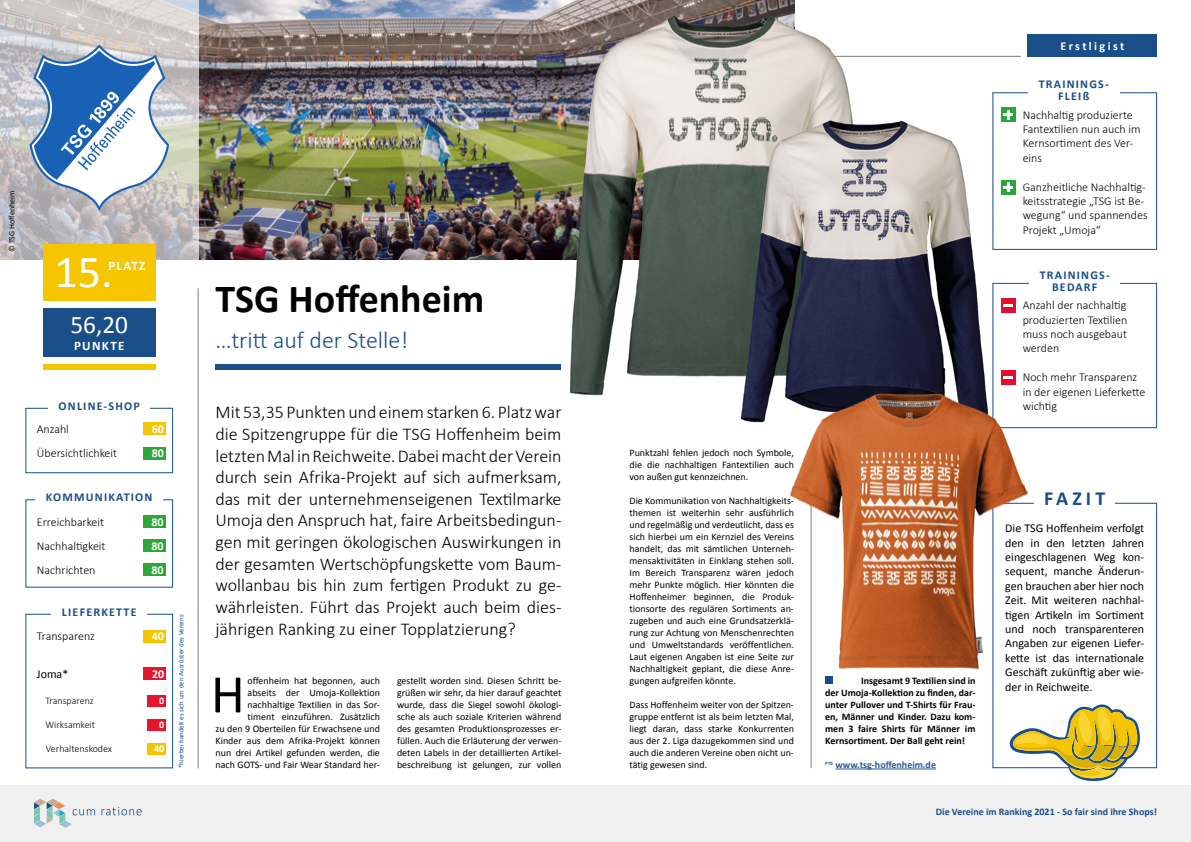
<style>
.page{position:relative;width:1191px;height:842px;background:#fff}
.page>*{position:absolute;margin:0;border:0;box-sizing:border-box;transform-origin:0 0}
.t1{font:54.7px "Calibri";color:#000}
.t2{font:46px "Calibri";color:#fff}
.t3{font:700 40px "Calibri";color:#000}
.t4{font:25.3px "Calibri";color:#fff}
.t5{font:300 24px "Calibri";color:#1a4e89}
.t6{font:700 20px "Calibri";letter-spacing:.2em;color:#1a4e89}
.t7{font:300 18px/21.6px "Calibri";color:#000;text-align:justify}
.t8{font:700 13px "Calibri";letter-spacing:.1em;color:#fff}
.t9{font:300 12px/14.4px "Calibri";color:#000}
.t10{font:12px/14.4px "Calibri";color:#000;text-align:justify}
.t11{font:700 12px/12px "Calibri";letter-spacing:.1em;color:#1a4e89;text-align:center}
.t12{font:700 12px/24px "Calibri";letter-spacing:.19em;color:#fff}
.t13{font:10px/12px "Calibri";color:#000;text-align:justify}
.t14{font:700 10px/12px "Calibri";color:#000;text-align:justify}
.t15{font:700 10px "Calibri";color:#1a4e89}
.t16{font:300 10px "Calibri";color:#000}
.t17{font:700 10px "Calibri";color:#275b9b}
.t18{font:700 10px "Calibri";color:#fff}
.t19{font:8px "Calibri";color:#020203}
.t20{font:7px "Calibri";color:#1a4e89}
.s1{font-weight:400;color:#194e8a}
</style>
<div class="page">
<div style="left:0;top:785px;width:595px;height:57px;background:#f0f0f0"></div>
<svg style="left:34px;top:798px;width:61px;height:30px"></svg>
<svg style="left:101px;top:807px;width:41px;height:8px"></svg>
<div style="left:595px;top:785px;width:596px;height:57px;background:#f0f0f0"></div>
<img style="left:198px;top:0;width:356px;height:260px">
<div style="left:215px;top:365px;width:346px;height:5px;background:#1a4e88"></div>
<hr style="left:198px;top:288px;width:1px;height:480px;background:#7e7f71">
<svg style="left:0;top:0;width:198px;height:260px;background:#c8c5c4"></svg>
<svg style="left:30px;top:45px;width:139px;height:166px"></svg>
<div style="left:43px;top:309px;width:112px;height:48px;background:#1a4e88"></div>
<div style="left:43px;top:365px;width:112px;height:5px;background:#f5c600"></div>
<div style="left:26px;top:408px;width:147px;height:65px;border:1px solid #1a4e89"></div>
<div style="left:48px;top:392px;width:102px;height:27px;background:#fff"></div>
<div style="left:143px;top:422px;width:23px;height:13px;background:#f5c500"></div>
<div style="left:143px;top:447px;width:23px;height:12px;background:#2da739"></div>
<div style="left:143px;top:515px;width:23px;height:13px;background:#2da739"></div>
<div style="left:143px;top:563px;width:23px;height:13px;background:#2da739"></div>
<div style="left:143px;top:539px;width:23px;height:13px;background:#2da739"></div>
<div style="left:143px;top:630px;width:23px;height:13px;background:#f5c500"></div>
<div style="left:26px;top:614px;width:147px;height:154px;border:1px solid #1a4e89"></div>
<div style="left:52px;top:598px;width:95px;height:26px;background:#fff"></div>
<div style="left:143px;top:667px;width:23px;height:13px;background:#e3152f"></div>
<div style="left:147px;top:695px;width:19px;height:12px;background:#e3152f"></div>
<div style="left:147px;top:719px;width:19px;height:12px;background:#e3152f"></div>
<div style="left:147px;top:743px;width:19px;height:12px;background:#f5c500"></div>
<hr style="left:802px;top:56px;width:218px;height:1px;background:#7e7f71">
<hr style="left:835px;top:768px;width:101px;height:1px;background:#275b9b">
<hr style="left:810px;top:449px;width:1px;height:319px;background:#7e7f71">
<div style="left:992px;top:283px;width:165px;height:145px;border:1px solid #1a4e89"></div>
<div style="left:1029px;top:267px;width:90px;height:27px;background:#fff"></div>
<div style="left:1001px;top:298px;width:14px;height:14px;background:#e40d2d"></div>
<svg style="left:1003px;top:304px;width:10px;height:3px"></svg>
<div style="left:992px;top:92px;width:165px;height:158px;border:1px solid #1a4e89"></div>
<div style="left:1027px;top:76px;width:92px;height:27px;background:#fff"></div>
<div style="left:1001px;top:108px;width:14px;height:14px;background:#27a737"></div>
<svg style="left:1003px;top:110px;width:10px;height:10px"></svg>
<div style="left:1001px;top:180px;width:14px;height:14px;background:#27a737"></div>
<svg style="left:1003px;top:182px;width:10px;height:10px"></svg>
<img style="left:554px;top:0;width:335px;height:396px">
<img style="left:727px;top:65px;width:274px;height:358px">
<img style="left:777px;top:333px;width:263px;height:395px">
<div style="left:43px;top:244px;width:112px;height:57px;background:#f5c600"></div>
<div style="left:1027px;top:34px;width:130px;height:23px;background:#1a4e88"></div>
<svg style="left:1009px;top:704px;width:131px;height:77px"></svg>
<p class="t19" style="left:7px;top:252px;width:63px;rotate:-90deg">© TSG Hoffenheim</p>
<h2 class="t2" style="left:55px;top:243px;width:60px">15.</h2>
<h3 class="t8" style="left:108px;top:258px;width:39px">PLATZ</h3>
<h3 class="t4" style="left:70px;top:308px;width:59px">56,20</h3>
<h3 class="t8" style="left:74px;top:338px;width:52px">PUNKTE</h3>
<p class="t11" style="left:59px;top:399px;width:83px">ONLINE-SHOP</p>
<p class="t9" style="left:37px;top:416px;width:82px;line-height:24px">Anzahl<br>Übersichtlichkeit</p>
<p class="t12" style="left:152px;top:416px;width:14px">60<br>80</p>
<p class="t11" style="left:46px;top:491px;width:108px">KOMMUNIKATION</p>
<p class="t9" style="left:37px;top:509px;width:70px;line-height:24px;text-align:justify">Erreichbarkeit Nachhaltigkeit Nachrichten</p>
<p class="t12" style="left:151px;top:509px;width:14px;text-align:justify">80<br>80<br>80</p>
<p class="t11" style="left:62px;top:605px;width:76px">LIEFERKETTE</p>
<p class="t9" style="left:37px;top:628px;width:60px">Transparenz</p>
<p class="t12" style="left:152px;top:624px;width:14px">40</p>
<p class="t10" style="left:37px;top:667px;width:33px">Joma*</p>
<p class="t16" style="left:45px;top:695px;width:50px">Transparenz</p>
<p class="t16" style="left:45px;top:719px;width:51px">Wirksamkeit</p>
<p class="t16" style="left:46px;top:743px;width:68px">Verhaltenskodex</p>
<p class="t12" style="left:152px;top:661px;width:14px">20</p>
<p class="t18" style="left:159px;top:695px;width:7px">0</p>
<p class="t18" style="left:159px;top:719px;width:7px">0</p>
<p class="t18" style="left:154px;top:743px;width:12px">40</p>
<p class="t20" style="left:177px;top:768px;width:155px;rotate:-90deg">*hierbei handelt es sich um den Ausrüster des Vereins</p>
<h3 class="t3" style="left:215px;top:273px;width:270px">TSG Hoffenheim</h3>
<h3 class="t5" style="left:215px;top:325px;width:194px">…tritt auf der Stelle!</h3>
<p class="t7" style="left:215px;top:401px;width:347px">Mit 53,35 Punkten und einem starken 6. Platz war die Spitzengruppe für die TSG Hoffenheim beim letzten Mal in Reichweite. Dabei macht der Verein durch sein Afrika-Projekt auf sich aufmerksam, das mit der unternehmenseigenen Textilmarke Umoja den Anspruch hat, faire Arbeitsbedingun&shy;gen mit geringen ökologischen Auswirkungen in der gesamten Wertschöpfungskette vom Baum&shy;wollanbau bis hin zum fertigen Produkt zu ge&shy;währleisten. Führt das Projekt auch beim dies&shy;jährigen Ranking zu einer Topplatzierung?</p>
<p class="t13" style="left:215px;top:675px;width:166px;text-align:right">offenheim hat begonnen, auch<br>abseits der Umoja-Kollektion nachhaltige Textilien in das Sor-<br>timent einzuführen. Zusätzlich<br>zu den 9 Oberteilen für Erwachsene und Kinder aus dem Afrika-Projekt können nun drei Artikel gefunden werden, die nach GOTS- und Fair Wear Standard her-</p>
<p class="t13" style="left:397px;top:675px;width:166px">gestellt worden sind. Diesen Schritt be&shy;grüßen wir sehr, da hier darauf geachtet wurde, dass die Siegel sowohl ökologi&shy;sche als auch soziale Kriterien während des gesamten Produktionsprozesses er&shy;füllen. Auch die Erläuterung der verwen&shy;deten Labels in der detaillierten Artikel&shy;beschreibung ist gelungen, zur vollen</p>
<h1 class="t1" style="left:211px;top:660px;width:36px">H</h1>
<p class="t13" style="left:629px;top:447px;width:166px">Punktzahl fehlen jedoch noch Symbole, die die nachhaltigen Fantextilien auch von außen gut kennzeichnen.</p>
<p class="t13" style="left:629px;top:495px;width:166px">Die Kommunikation von Nachhaltigkeits&shy;themen ist weiterhin sehr ausführlich und regelmäßig und verdeutlicht, dass es sich hierbei um ein Kernziel des Vereins handelt, das mit sämtlichen Unterneh&shy;mensaktivitäten in Einklang stehen soll.<br>Im Bereich Transparenz wären jedoch mehr Punkte möglich. Hier könnten die Hoffenheimer beginnen, die Produk&shy;tionsorte des regulären Sortiments an&shy;zugeben und auch eine Grundsatzerklä&shy;rung zur Achtung von Menschenrechten und Umweltstandards veröffentlichen.<br>Laut eigenen Angaben ist eine Seite zur Nachhaltigkeit geplant, die diese Anre&shy;gungen aufgreifen könnte.</p>
<p class="t13" style="left:629px;top:699px;width:166px">Dass Hoffenheim weiter von der Spitzen&shy;gruppe entfernt ist als beim letzten Mal, liegt daran, dass starke Konkurrenten aus der 2. Liga dazugekommen sind und auch die anderen Vereine oben nicht un&shy;tätig gewesen sind.</p>
<p class="t12" style="left:1060px;top:33px;width:65px">Erstligist</p>
<p class="t11" style="left:1038px;top:78px;width:71px">TRAININGS-<br>FLEIß</p>
<p class="t9" style="left:1022px;top:107px;width:119px">Nachhaltig produzierte<br>Fantextilien nun auch im<br>Kernsortiment des Ver&shy;eins</p>
<p class="t9" style="left:1022px;top:179px;width:126px">Ganzheitliche Nachhaltig&shy;keitsstrategie „TSG ist Be&shy;wegung“ und spannendes<br>Projekt „Umoja“</p>
<p class="t11" style="left:1039px;top:268px;width:71px">TRAININGS-<br>BEDARF</p>
<p class="t9" style="left:1022px;top:297px;width:106px;text-align:justify">Anzahl der nachhaltig produzierten Textilien muss noch ausgebaut werden</p>
<p class="t9" style="left:1022px;top:369px;width:124px">Noch mehr Transparenz in der eigenen Lieferkette wichtig</p>
<p class="t14" style="left:825px;top:674px;width:152px;text-indent:36px">Insgesamt 9 Textilien sind in der Umoja-Kollektion zu finden, dar&shy;unter Pullover und T-Shirts für Frau&shy;en, Männer und Kinder. Dazu kom&shy;men 3 faire Shirts für Männer im Kernsortiment. Der Ball geht rein!</p>
<p class="t17" style="left:825px;top:758px;width:112px"><sup>P</sup><span class="s1">15</span> www.tsg-hoffenheim.de</p>
<h3 class="t6" style="left:1044px;top:486px;width:62px">FAZIT</h3>
<p class="t10" style="left:1005px;top:521px;width:140px">Die TSG Hoffenheim verfolgt den in den letzten Jahren eingeschlagenen Weg kon&shy;sequent, manche Änderun&shy;gen brauchen aber hier noch Zeit. Mit weiteren nachhal&shy;tigen Artikeln im Sortiment und noch transparenteren Angaben zur eigenen Liefer&shy;kette ist das internationale Geschäft zukünftig aber wie&shy;der in Reichweite.</p>
<p class="t15" style="left:936px;top:806px;width:222px">Die Vereine im Ranking 2021 - So fair sind ihre Shops!</p>
</div>
